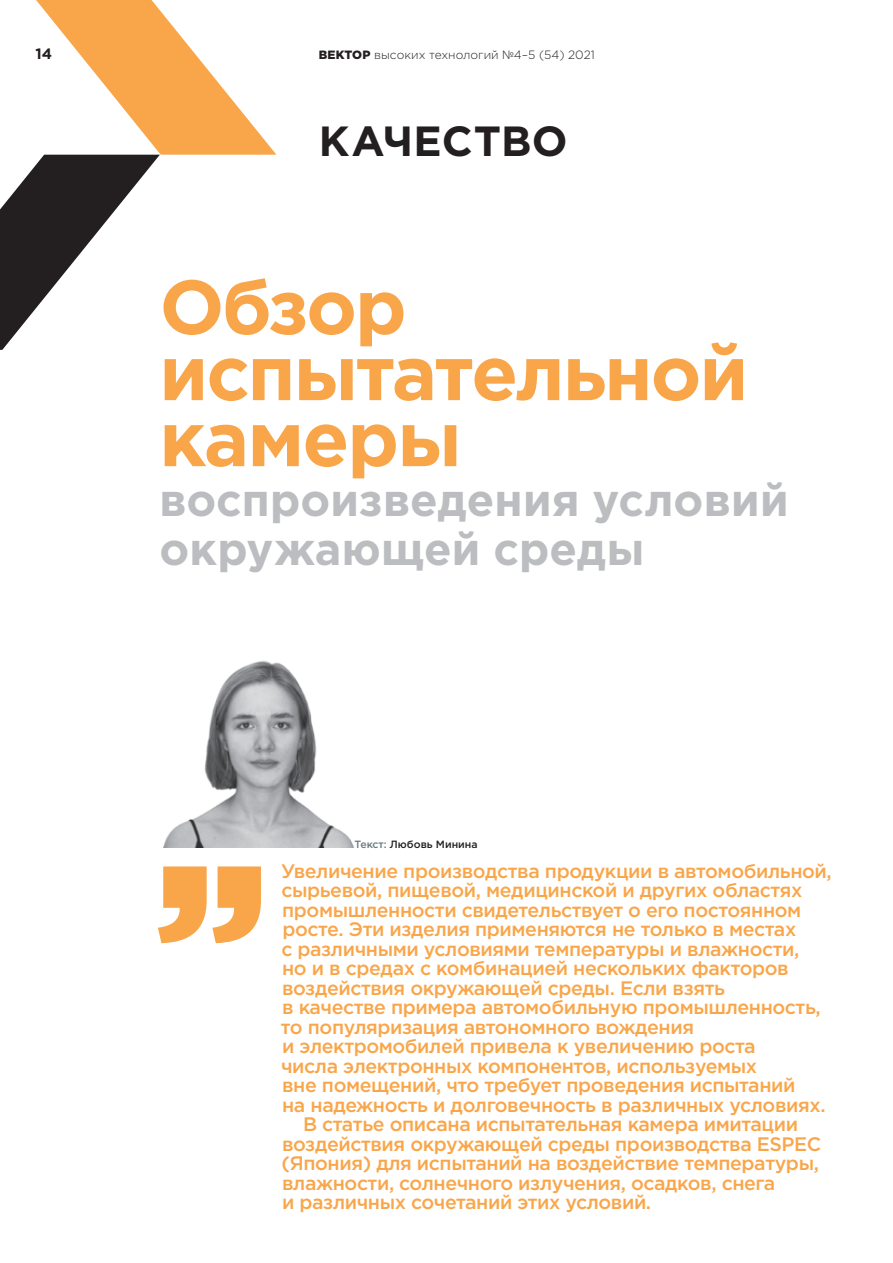
<style>
.page{position:relative;width:893px;height:1263px;background:#fff}
.page>*{position:absolute;margin:0;border:0;box-sizing:border-box;transform-origin:0 0}
.t1{font:700 76.5px/66px "Gotham Pro";letter-spacing:-.025em;color:#f9a64a}
.t2{font:700 45px/49.5px "Gotham Pro";letter-spacing:.005em;color:#bcbdc0}
.t3{font:700 42.15px "Gotham Pro";letter-spacing:.005em;color:#231f20}
.t4{font:500 19.5px "Gotham Pro";letter-spacing:-.02em;color:#f9a64a}
.t5{font:700 15px "Gotham Pro";color:#231f20}
.t6{font:300 12px "Gotham Pro";color:#231f20}
.t7{font:500 10.5px "Gotham Pro";color:#231f20}
.s1{font-weight:900}
.s2{color:#697880}
</style>
<div class="page">
<svg style="left:0;top:0;width:276px;height:350px"></svg>
<svg style="left:158px;top:866px;width:103px;height:77px"></svg>
<img style="left:163px;top:661px;width:191px;height:187px">
<p class="t5" style="left:36px;top:45px;width:18px">14</p>
<p class="t6" style="left:319px;top:48px;width:277px"><span class="s1">ВЕКТОР</span> высоких технологий №4–5 (54) 2021</p>
<h3 class="t3" style="left:319px;top:117px;width:250px">КАЧЕСТВО</h3>
<h1 class="t1" style="left:159px;top:272px;width:590px">Обзор испытательной камеры</h1>
<h2 class="t2" style="left:159px;top:474px;width:631px">воспроизведения условий окружающей среды</h2>
<p class="t7" style="left:355px;top:838px;width:125px"><span class="s2">Текст:</span> Любовь Минина</p>
<p class="t4" style="left:281px;top:860px;width:552px">Увеличение производства продукции в автомобильной,</p>
<p class="t4" style="left:281px;top:879px;width:523px">сырьевой, пищевой, медицинской и других областях</p>
<p class="t4" style="left:282px;top:899px;width:521px">промышленности свидетельствует о его постоянном</p>
<p class="t4" style="left:282px;top:918px;width:515px">росте. Эти изделия применяются не только в местах</p>
<p class="t4" style="left:281px;top:938px;width:519px">с различными условиями температуры и влажности,</p>
<p class="t4" style="left:282px;top:957px;width:508px">но и в средах с комбинацией нескольких факторов</p>
<p class="t4" style="left:282px;top:977px;width:444px">воздействия окружающей среды. Если взять</p>
<p class="t4" style="left:282px;top:996px;width:540px">в качестве примера автомобильную промышленность,</p>
<p class="t4" style="left:281px;top:1016px;width:415px">то популяризация автономного вождения</p>
<p class="t4" style="left:282px;top:1035px;width:475px">и электромобилей привела к увеличению роста</p>
<p class="t4" style="left:281px;top:1055px;width:478px">числа электронных компонентов, используемых</p>
<p class="t4" style="left:282px;top:1074px;width:515px">вне помещений, что требует проведения испытаний</p>
<p class="t4" style="left:282px;top:1094px;width:545px">на надежность и долговечность в различных условиях.</p>
<p class="t4" style="left:303px;top:1113px;width:496px">В статье описана испытательная камера имитации</p>
<p class="t4" style="left:282px;top:1133px;width:541px">воздействия окружающей среды производства ESPEC</p>
<p class="t4" style="left:281px;top:1152px;width:539px">(Япония) для испытаний на воздействие температуры,</p>
<p class="t4" style="left:282px;top:1172px;width:495px">влажности, солнечного излучения, осадков, снега</p>
<p class="t4" style="left:282px;top:1191px;width:371px">и различных сочетаний этих условий.</p>
</div>
